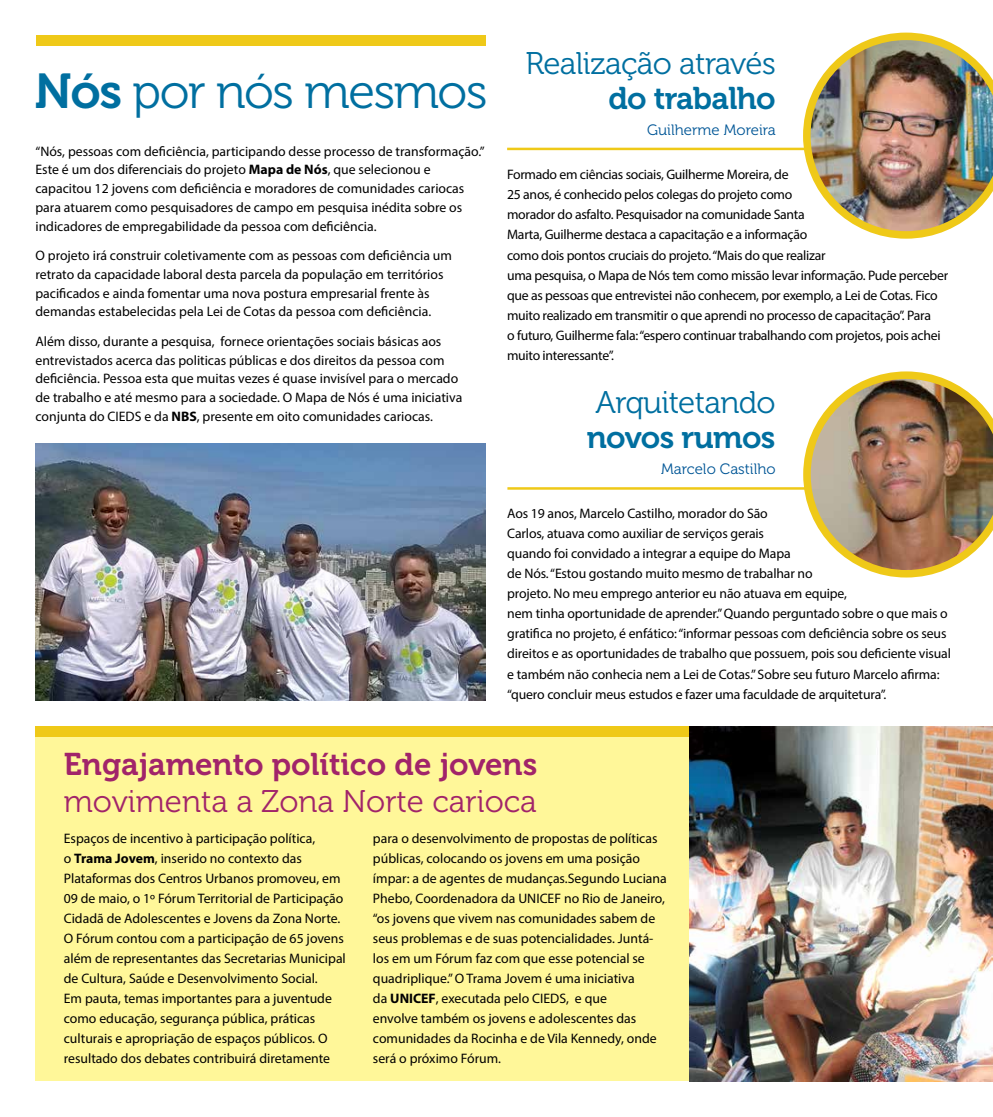
<style>
.page{position:relative;width:993px;height:1117px;background:#fff}
.page>*{position:absolute;margin:0;border:0;box-sizing:border-box;transform-origin:0 0}
.t1{font:48.75px "Museo 300";letter-spacing:-.03em;color:#006fa0}
.t2{font:31.25px "Museo 300";letter-spacing:-.02em;color:#006fa0}
.t3{font:31.25px "Museo 700";color:#a1246a}
.t4{font:31.25px "Museo 300";color:#a1246a}
.t5{font:31.25px "Museo 700";letter-spacing:-.02em;color:#006fa0}
.t6{font:15px "Museo 300";color:#005696}
.t7{font:13.75px/20px "Myriad Pro";color:#000}
.t8{font:13.75px/20px "Myriad Pro";letter-spacing:-.02em;color:#000}
.s1{font-family:"Museo 700"}
.s2{font-weight:700}
</style>
<div class="page">
<hr style="left:507px;top:148px;width:322px;height:2px;background:#efc918">
<hr style="left:507px;top:487px;width:322px;height:2px;background:#efc918">
<div style="left:35px;top:731px;width:922px;height:349px;background:#fff799"></div>
<div style="left:35px;top:725px;width:922px;height:11px;background:#efc918"></div>
<div style="left:36px;top:35px;width:449px;height:11px;background:#efc918"></div>
<img style="left:802px;top:33px;width:190px;height:205px">
<img style="left:803px;top:371px;width:189px;height:206px">
<img style="left:35px;top:443px;width:450px;height:257px">
<img style="left:689px;top:725px;width:303px;height:355px">
<h1 class="t1" style="left:35px;top:65px;width:454px"><span class="s1">Nós</span> por nós mesmos</h1>
<p class="t7" style="left:35px;top:141px;width:450px;line-height:18.8px">“Nós, pessoas com deficiência, participando desse processo de transformação.” Este é um dos diferenciais do projeto <span class="s2">Mapa de Nós</span>, que selecionou e capacitou 12 jovens com deficiência e moradores de comunidades cariocas para atuarem como pesquisadores de campo em pesquisa inédita sobre os indicadores de empregabilidade da pessoa com deficiência.</p>
<p class="t7" style="left:35px;top:246px;width:418px;line-height:18.8px">O projeto irá construir coletivamente com as pessoas com deficiência um retrato da capacidade laboral desta parcela da população em territórios pacificados e ainda fomentar uma nova postura empresarial frente às demandas estabelecidas pela Lei de Cotas da pessoa com deficiência.</p>
<p class="t7" style="left:35px;top:331px;width:428px;line-height:18.8px">Além disso, durante a pesquisa, fornece orientações sociais básicas aos entrevistados acerca das politicas públicas e dos direitos da pessoa com deficiência. Pessoa esta que muitas vezes é quase invisível para o mercado de trabalho e até mesmo para a sociedade. O Mapa de Nós é uma iniciativa conjunta do CIEDS e da <span class="s2">NBS</span>, presente em oito comunidades cariocas.</p>
<h2 class="t2" style="left:525px;top:46px;width:252px">Realização através</h2>
<h2 class="t5" style="left:608px;top:81px;width:169px">do trabalho</h2>
<p class="t6" style="left:647px;top:122px;width:130px">Guilherme Moreira</p>
<p class="t8" style="left:507px;top:164px;width:442px">Formado em ciências sociais, Guilherme Moreira, de<br>25 anos, é conhecido pelos colegas do projeto como<br>morador do asfalto. Pesquisador na comunidade Santa<br>Marta, Guilherme destaca a capacitação e a informação<br>como dois pontos cruciais do projeto. “Mais do que realizar<br>uma pesquisa, o Mapa de Nós tem como missão levar informação. Pude perceber que as pessoas que entrevistei não conhecem, por exemplo, a Lei de Cotas. Fico muito realizado em transmitir o que aprendi no processo de capacitação”. Para<br>o futuro, Guilherme fala: “espero continuar trabalhando com projetos, pois achei muito interessante”.</p>
<h2 class="t2" style="left:595px;top:385px;width:181px">Arquitetando</h2>
<h2 class="t5" style="left:586px;top:419px;width:190px">novos rumos</h2>
<p class="t6" style="left:661px;top:461px;width:116px">Marcelo Castilho</p>
<p class="t7" style="left:507px;top:503px;width:445px">Aos 19 anos, Marcelo Castilho, morador do São<br>Carlos, atuava como auxiliar de serviços gerais<br>quando foi convidado a integrar a equipe do Mapa<br>de Nós. “Estou gostando muito mesmo de trabalhar no<br>projeto. No meu emprego anterior eu não atuava em equipe,<br>nem tinha oportunidade de aprender.” Quando perguntado sobre o que mais o gratifica no projeto, é enfático: “informar pessoas com deficiência sobre os seus direitos e as oportunidades de trabalho que possuem, pois sou deficiente visual e também não conhecia nem a Lei de Cotas.” Sobre seu futuro Marcelo afirma: “quero concluir meus estudos e fazer uma faculdade de arquitetura”.</p>
<h2 class="t3" style="left:64px;top:747px;width:475px">Engajamento político de jovens</h2>
<h2 class="t4" style="left:64px;top:783px;width:474px">movimenta a Zona Norte carioca</h2>
<p class="t7" style="left:64px;top:827px;width:283px">Espaços de incentivo à participação política,<br>o <span class="s2">Trama Jovem</span>, inserido no contexto das Plataformas dos Centros Urbanos promoveu, em 09 de maio, o 1º Fórum Territorial de Participação Cidadã de Adolescentes e Jovens da Zona Norte.<br>O Fórum contou com a participação de 65 jovens além de representantes das Secretarias Municipal de Cultura, Saúde e Desenvolvimento Social.<br>Em pauta, temas importantes para a juventude como educação, segurança pública, práticas culturais e apropriação de espaços públicos. O resultado dos debates contribuirá diretamente</p>
<p class="t7" style="left:373px;top:827px;width:295px">para o desenvolvimento de propostas de políticas públicas, colocando os jovens em uma posição ímpar: a de agentes de mudanças.Segundo Luciana Phebo, Coordenadora da UNICEF no Rio de Janeiro, “os jovens que vivem nas comunidades sabem de seus problemas e de suas potencialidades. Juntá&shy;los em um Fórum faz com que esse potencial se quadriplique.” O Trama Jovem é uma iniciativa<br>da <span class="s2">UNICEF</span>, executada pelo CIEDS, e que<br>envolve também os jovens e adolescentes das comunidades da Rocinha e de Vila Kennedy, onde será o próximo Fórum.</p>
</div>
